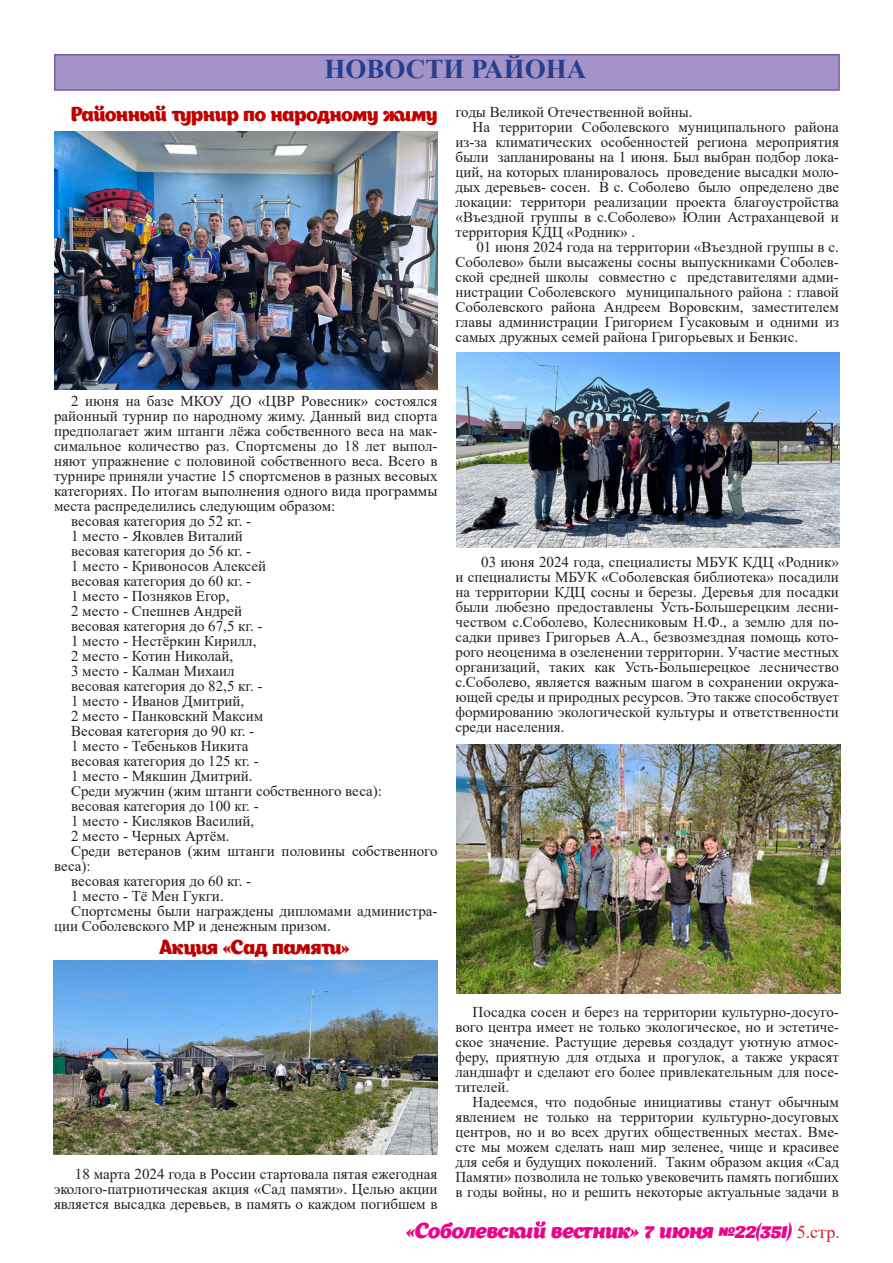
<style>
.page{position:relative;width:893px;height:1263px;background:#fff}
.page>*{position:absolute;margin:0;border:0;box-sizing:border-box;transform-origin:0 0}
.Основной_абзац{font:700 27px "Times New Roman";color:#253f8e}
.t1{font:italic 21px "Appetite";color:#ed028c}
.t2{font:19.5px "Appetite";letter-spacing:-.01em;color:#c00000}
.t3{font:15px/15px "Times New Roman";color:#231f20;text-align:justify}
.s1{font-family:"Times New Roman";font-style:normal;font-size:18px;color:#d1232a}
</style>
<div class="page">
<div style="left:55px;top:55px;width:784px;height:35px;background:#a493c6"></div>
<div style="left:54px;top:54px;width:786px;height:37px;border:2px solid #775da8"></div>
<img style="left:54px;top:132px;width:383px;height:258px">
<img style="left:53px;top:960px;width:384px;height:194px">
<img style="left:456px;top:744px;width:385px;height:249px">
<img style="left:456px;top:353px;width:384px;height:194px">
<p class="Основной_абзац" style="left:325px;top:50px;width:263px">НОВОСТИ РАЙОНА</p>
<p class="t2" style="left:71px;top:101px;width:368px">Районный турнир по народному жиму</p>
<p class="t3" style="left:455px;top:104px;width:239px">годы Великой Отечественной войны.</p>
<p class="t3" style="left:455px;top:119px;width:385px;text-indent:17px">На территории Соболевского муниципального района из-за климатических особенностей региона мероприятия были запланированы на 1 июня. Был выбран подбор лока&shy;ций, на которых планировалось проведение высадки моло&shy;дых деревьев- сосен. В с. Соболево было определено две локации: территори реализации проекта благоустройства «Въездной группы в с.Соболево» Юлии Астраханцевой и территория КДЦ «Родник» .</p>
<p class="t3" style="left:455px;top:239px;width:385px;text-indent:21px">01 июня 2024 года на территории «Въездной группы в с.<br>Соболево» были высажены сосны выпускниками Соболев&shy;ской средней школы совместно с представителями адми&shy;нистрации Соболевского муниципального района : главой Соболевского района Андреем Воровским, заместителем главы администрации Григорием Гусаковым и одними из самых дружных семей района Григорьевых и Бенкис.</p>
<p class="t3" style="left:54px;top:393px;width:385px;text-indent:17px">2 июня на базе МКОУ ДО «ЦВР Ровесник» состоялся районный турнир по народному жиму. Данный вид спорта предполагает жим штанги лёжа собственного веса на мак&shy;симальное количество раз. Спортсмены до 18 лет выпол&shy;няют упражнение с половиной собственного веса. Всего в турнире приняли участие 15 спортсменов в разных весовых категориях. По итогам выполнения одного вида программы места распределились следующим образом:</p>
<p class="t3" style="left:71px;top:513px;width:182px">весовая категория до 52 кг. -</p>
<p class="t3" style="left:71px;top:528px;width:173px">1 место - Яковлев Виталий</p>
<p class="t3" style="left:71px;top:543px;width:182px">весовая категория до 56 кг. -</p>
<p class="t3" style="left:71px;top:558px;width:197px">1 место - Кривоносов Алексей</p>
<p class="t3" style="left:71px;top:573px;width:182px">весовая категория до 60 кг. -</p>
<p class="t3" style="left:71px;top:588px;width:160px">1 место - Позняков Егор,</p>
<p class="t3" style="left:71px;top:603px;width:173px">2 место - Спешнев Андрей</p>
<p class="t3" style="left:71px;top:618px;width:193px">весовая категория до 67,5 кг. -</p>
<p class="t3" style="left:71px;top:633px;width:187px">1 место - Нестёркин Кирилл,</p>
<p class="t3" style="left:71px;top:648px;width:164px">2 место - Котин Николай,</p>
<p class="t3" style="left:71px;top:663px;width:165px">3 место - Калман Михаил</p>
<p class="t3" style="left:71px;top:678px;width:193px">весовая категория до 82,5 кг. -</p>
<p class="t3" style="left:71px;top:693px;width:175px">1 место - Иванов Дмитрий,</p>
<p class="t3" style="left:71px;top:708px;width:194px">2 место - Панковский Максим</p>
<p class="t3" style="left:71px;top:723px;width:185px">Весовая категория до 90 кг. -</p>
<p class="t3" style="left:71px;top:738px;width:179px">1 место - Тебеньков Никита</p>
<p class="t3" style="left:71px;top:753px;width:189px">весовая категория до 125 кг. -</p>
<p class="t3" style="left:71px;top:768px;width:183px">1 место - Мякшин Дмитрий.</p>
<p class="t3" style="left:71px;top:783px;width:312px">Среди мужчин (жим штанги собственного веса):</p>
<p class="t3" style="left:71px;top:798px;width:189px">весовая категория до 100 кг. -</p>
<p class="t3" style="left:71px;top:813px;width:185px">1 место - Кисляков Василий,</p>
<p class="t3" style="left:71px;top:828px;width:160px">2 место - Черных Артём.</p>
<p class="t3" style="left:54px;top:843px;width:385px;text-indent:17px">Среди ветеранов (жим штанги половины собственного веса):</p>
<p class="t3" style="left:71px;top:873px;width:182px">весовая категория до 60 кг. -</p>
<p class="t3" style="left:71px;top:888px;width:154px">1 место - Тё Мен Гукги.</p>
<p class="t3" style="left:54px;top:903px;width:385px;text-indent:17px">Спортсмены были награждены дипломами администра&shy;ции Соболевского МР и денежным призом.</p>
<p class="t2" style="left:159px;top:933px;width:192px">Акция «Сад памяти»</p>
<p class="t3" style="left:455px;top:554px;width:385px;text-indent:26px">03 июня 2024 года, специалисты МБУК КДЦ «Родник» и специалисты МБУК «Соболевская библиотека» посадили на территории КДЦ сосны и березы. Деревья для посадки были любезно предоставлены Усть-Большерецким лесни&shy;чеством с.Соболево, Колесниковым Н.Ф., а землю для по&shy;садки привез Григорьев А.А., безвозмездная помощь кото&shy;рого неоценима в озеленении территории. Участие местных организаций, таких как Усть-Большерецкое лесничество с.Соболево, является важным шагом в сохранении окружа&shy;ющей среды и природных ресурсов. Это также способствует формированию экологической культуры и ответственности среди населения.</p>
<p class="t3" style="left:54px;top:1165px;width:385px;text-indent:21px">18 марта 2024 года в России стартовала пятая ежегодная эколого-патриотическая акция «Сад памяти». Целью акции является высадка деревьев, в память о каждом погибшем в</p>
<p class="t3" style="left:455px;top:1004px;width:385px;text-indent:17px">Посадка сосен и берез на территории культурно-досуго&shy;вого центра имеет не только экологическое, но и эстетиче&shy;ское значение. Растущие деревья создадут уютную атмос&shy;феру, приятную для отдыха и прогулок, а также украсят ландшафт и сделают его более привлекательным для посе&shy;тителей.</p>
<p class="t3" style="left:455px;top:1094px;width:385px;text-indent:17px">Надеемся, что подобные инициативы станут обычным явлением не только на территории культурно-досуговых центров, но и во всех других общественных местах. Вме&shy;сте мы можем сделать наш мир зеленее, чище и красивее для себя и будущих поколений. Таким образом акция «Сад Памяти» позволила не только увековечить память погибших в годы войны, но и решить некоторые актуальные задачи в</p>
<h2 class="t1" style="left:406px;top:1217px;width:435px">«Соболевский вестник» 7 июня №22(351) <span class="s1">5.стр.</span></h2>
</div>
